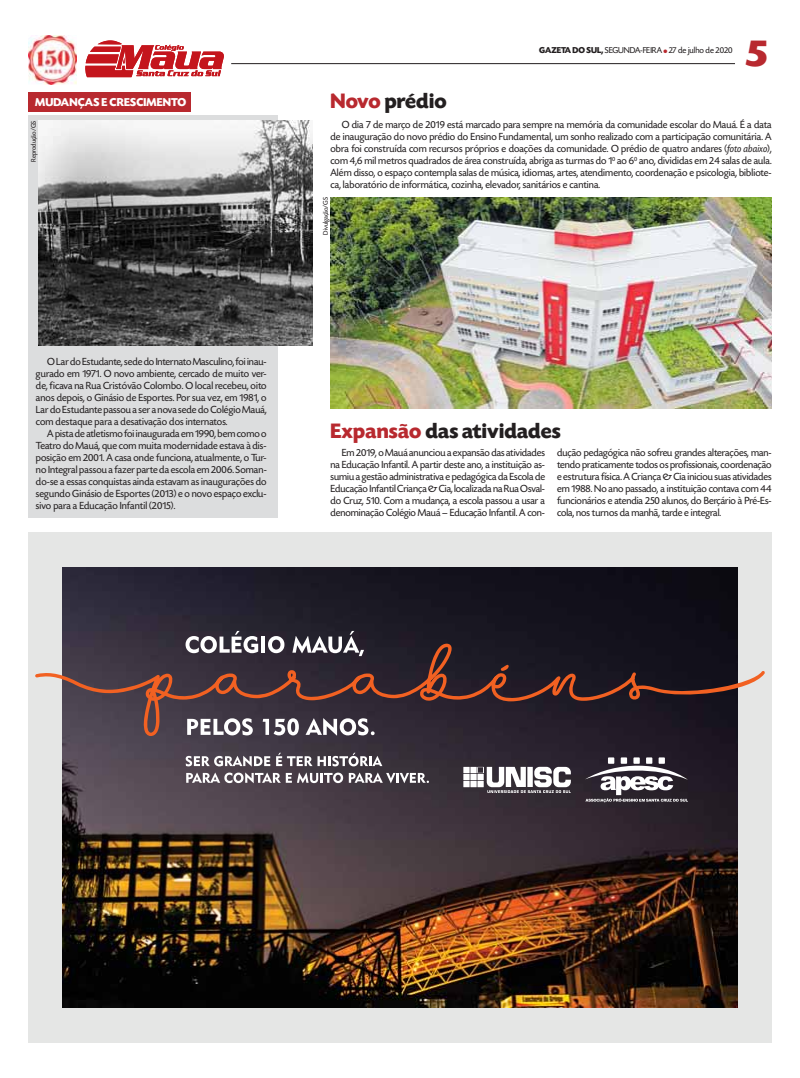
<style>
.page{position:relative;width:800px;height:1078px;background:#fff}
.page>*{position:absolute;margin:0;border:0;box-sizing:border-box;transform-origin:0 0}
.t1{font:700 40px "Today SHOP";color:#b8292f;scale:1.12 1}
.t2{font:700 22px "Today SHOP";letter-spacing:.01em;color:#231f20}
.t3{font:700 12px "Today SHOP";letter-spacing:.01em;color:#fff}
.t4{font:10.8px/12px "Today SHOP";letter-spacing:.01em;color:#231f20;text-align:justify}
.t5{font:9px "Today SHOP";color:#231f20}
.t6{font:7px "Today SHOP";letter-spacing:-.01em;color:#231f20}
.s1{color:#b8292f}
.s2{font-weight:700}
.s3{font-style:italic}
</style>
<div class="page">
<div style="left:28px;top:532px;width:743px;height:510px;background:#e5e6e5"></div>
<img style="left:63px;top:567px;width:673px;height:439px">
<svg style="left:35px;top:643px;width:729px;height:93px"></svg>
<svg style="left:185px;top:630px;width:73px;height:23px"></svg>
<hr style="left:261px;top:636px;width:4px;height:16px;background:#fff">
<svg style="left:268px;top:636px;width:16px;height:17px"></svg>
<svg style="left:292px;top:630px;width:72px;height:26px"></svg>
<svg style="left:187px;top:718px;width:66px;height:17px"></svg>
<svg style="left:262px;top:718px;width:37px;height:17px"></svg>
<svg style="left:305px;top:718px;width:69px;height:17px"></svg>
<svg style="left:186px;top:755px;width:84px;height:11px"></svg>
<svg style="left:276px;top:752px;width:106px;height:14px"></svg>
<svg style="left:186px;top:772px;width:157px;height:11px"></svg>
<svg style="left:349px;top:772px;width:80px;height:11px"></svg>
<svg style="left:584px;top:757px;width:103px;height:45px"></svg>
<svg style="left:463px;top:766px;width:107px;height:26px"></svg>
<hr style="left:231px;top:63px;width:503px;height:1px;background:#231f20">
<div style="left:28px;top:92px;width:162px;height:20px;background:#b8292f"></div>
<div style="left:28px;top:115px;width:249px;height:402px;background:#dcddde"></div>
<img style="left:38px;top:121px;width:274px;height:224px">
<img style="left:330px;top:197px;width:441px;height:211px">
<img style="left:28px;top:35px;width:49px;height:49px">
<svg style="left:85px;top:40px;width:139px;height:37px"></svg>
<p class="t3" style="left:35px;top:98px;width:152px">MUDANÇAS E CRESCIMENTO</p>
<p class="t6" style="left:31px;top:162px;width:42px;rotate:-90deg">Reprodução/GS</p>
<p class="t4" style="left:47px;top:355px;width:221px">O Lar do Estudante, sede do Internato Masculino, foi inau-</p>
<p class="t4" style="left:36px;top:367px;width:232px">gurado em 1971. O novo ambiente, cercado de muito ver-</p>
<p class="t4" style="left:36px;top:379px;width:232px">de, ficava na Rua Cristóvão Colombo. O local recebeu, oito</p>
<p class="t4" style="left:36px;top:391px;width:232px">anos depois, o Ginásio de Esportes. Por sua vez, em 1981, o</p>
<p class="t4" style="left:36px;top:403px;width:232px">Lar do Estudante passou a ser a nova sede do Colégio Mauá,</p>
<p class="t4" style="left:36px;top:415px;width:193px">com destaque para a desativação dos internatos.</p>
<p class="t4" style="left:47px;top:427px;width:221px">A pista de atletismo foi inaugurada em 1990, bem como o</p>
<p class="t4" style="left:36px;top:439px;width:232px">Teatro do Mauá, que com muita modernidade estava à dis-</p>
<p class="t4" style="left:36px;top:451px;width:232px">posição em 2001. A casa onde funciona, atualmente, o Tur-</p>
<p class="t4" style="left:36px;top:463px;width:232px">no Integral passou a fazer parte da escola em 2006. Soman-</p>
<p class="t4" style="left:36px;top:475px;width:232px">do-se a essas conquistas ainda estavam as inaugurações do</p>
<p class="t4" style="left:36px;top:487px;width:232px">segundo Ginásio de Esportes (2013) e o novo espaço exclu-</p>
<p class="t4" style="left:36px;top:499px;width:141px">sivo para a Educação Infantil (2015).</p>
<p class="t2" style="left:330px;top:93px;width:118px"><span class="s1">Novo</span> prédio</p>
<p class="t5" style="left:539px;top:46px;width:195px"><span class="s2">GAZETA DO SUL,</span> SEGUNDA-FEIRA <span class="s1">●</span> 27 de julho de 2020</p>
<p class="t1" style="left:745px;top:39px;width:21px">5</p>
<p class="t4" style="left:330px;top:119px;width:442px;text-indent:11px">O dia 7 de março de 2019 está marcado para sempre na memória da comunidade escolar do Mauá. É a data de inauguração do novo prédio do Ensino Fundamental, um sonho realizado com a participação comunitária. A obra foi construída com recursos próprios e doações da comunidade. O prédio de quatro andares (<span class="s3">foto abaixo</span>), com 4,6 mil metros quadrados de área construída, abriga as turmas do 1<sup>0</sup> ao 6<sup>0</sup> ano, divididas em 24 salas de aula.<br>Além disso, o espaço contempla salas de música, idiomas, artes, atendimento, coordenação e psicologia, bibliote&shy;ca, laboratório de informática, cozinha, elevador, sanitários e cantina.</p>
<p class="t6" style="left:322px;top:235px;width:39px;rotate:-90deg">Divulgação/GS</p>
<p class="t2" style="left:330px;top:422px;width:231px"><span class="s1">Expansão</span> das atividades</p>
<p class="t4" style="left:330px;top:447px;width:216px;text-indent:11px">Em 2019, o Mauá anunciou a expansão das atividades na Educação Infantil. A partir deste ano, a instituição as&shy;sumiu a gestão administrativa e pedagógica da Escola de Educação Infantil Criança &amp; Cia, localizada na Rua Osval&shy;do Cruz, 510. Com a mudança, a escola passou a usar a denominação Colégio Mauá – Educação Infantil. A con-</p>
<p class="t4" style="left:557px;top:447px;width:216px">dução pedagógica não sofreu grandes alterações, man&shy;tendo praticamente todos os profissionais, coordenação e estrutura física. A Criança &amp; Cia iniciou suas atividades em 1988. No ano passado, a instituição contava com 44 funcionários e atendia 250 alunos, do Berçário à Pré-Es&shy;cola, nos turnos da manhã, tarde e integral.</p>
</div>
